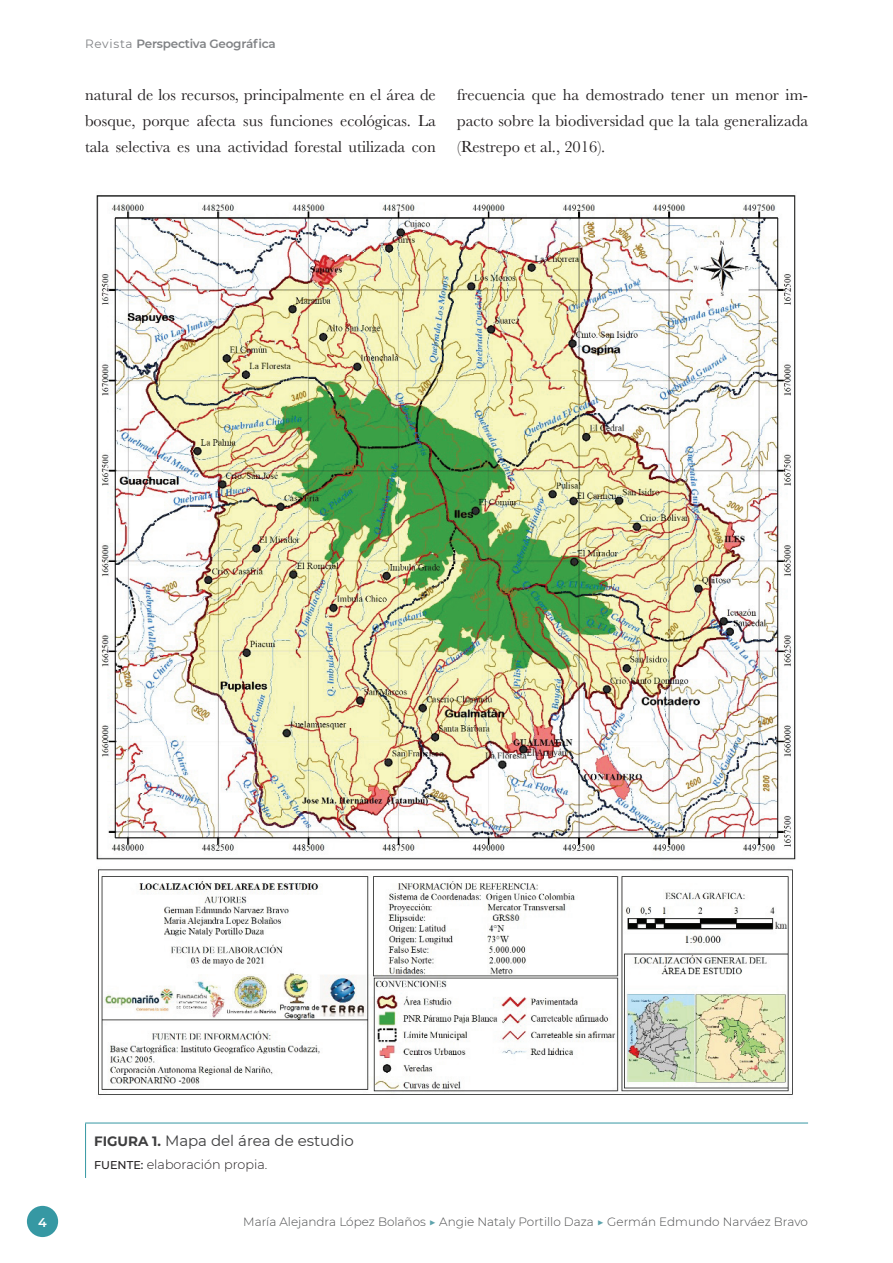
<style>
.page{position:relative;width:893px;height:1263px;background:#fff}
.page>*{position:absolute;margin:0;border:0;box-sizing:border-box;transform-origin:0 0}
.t1{font:16.5px/26.2px "Baskerville";color:#231f20;text-align:justify}
.t2{font:15px "Montserrat";color:#3e3e3f}
.t3{font:300 12.75px "Montserrat";color:#231f20}
.t4{font:600 12.75px "Montserrat";color:#fff}
.t5{font:300 12px "Montserrat";color:#4b4c4d}
.t6{font:600 12px "Montserrat";letter-spacing:-.02em;color:#808285}
.s1{font-weight:400}
.s2{font-weight:700;font-size:13.5px}
.s3{font-weight:500;font-size:11.25px}
.s4{color:#5da3ac}
</style>
<div class="page">
<div style="left:27px;top:1206px;width:31px;height:31px;background:#3698a3;border-radius:50%"></div>
<hr style="left:85px;top:1123px;width:723px;height:1px;background:#3698a3">
<hr style="left:85px;top:1123px;width:1px;height:55px;background:#3698a3">
<img style="left:96px;top:195px;width:700px;height:900px">
<p class="t6" style="left:85px;top:36px;width:192px"><span class="s1">Revista</span> Perspectiva Geográfica</p>
<p class="t1" style="left:85px;top:82px;width:352px">natural de los recursos, principalmente en el área de bosque, porque afecta sus funciones ecológicas. La tala selectiva es una actividad forestal utilizada con</p>
<p class="t1" style="left:457px;top:82px;width:352px">frecuencia que ha demostrado tener un menor im&shy;pacto sobre la biodiversidad que la tala generalizada (Restrepo et al., 2016).</p>
<p class="t2" style="left:94px;top:1130px;width:261px"><span class="s2">FIGURA 1.</span> Mapa del área de estudio</p>
<p class="t3" style="left:94px;top:1156px;width:175px"><span class="s3">FUENTE:</span> elaboración propia.</p>
<p class="t4" style="left:38px;top:1213px;width:10px">4</p>
<p class="t5" style="left:243px;top:1214px;width:566px">María Alejandra López Bolaños <span class="s4">▶</span> Angie Nataly Portillo Daza <span class="s4">▶</span> Germán Edmundo Narváez Bravo</p>
</div>
